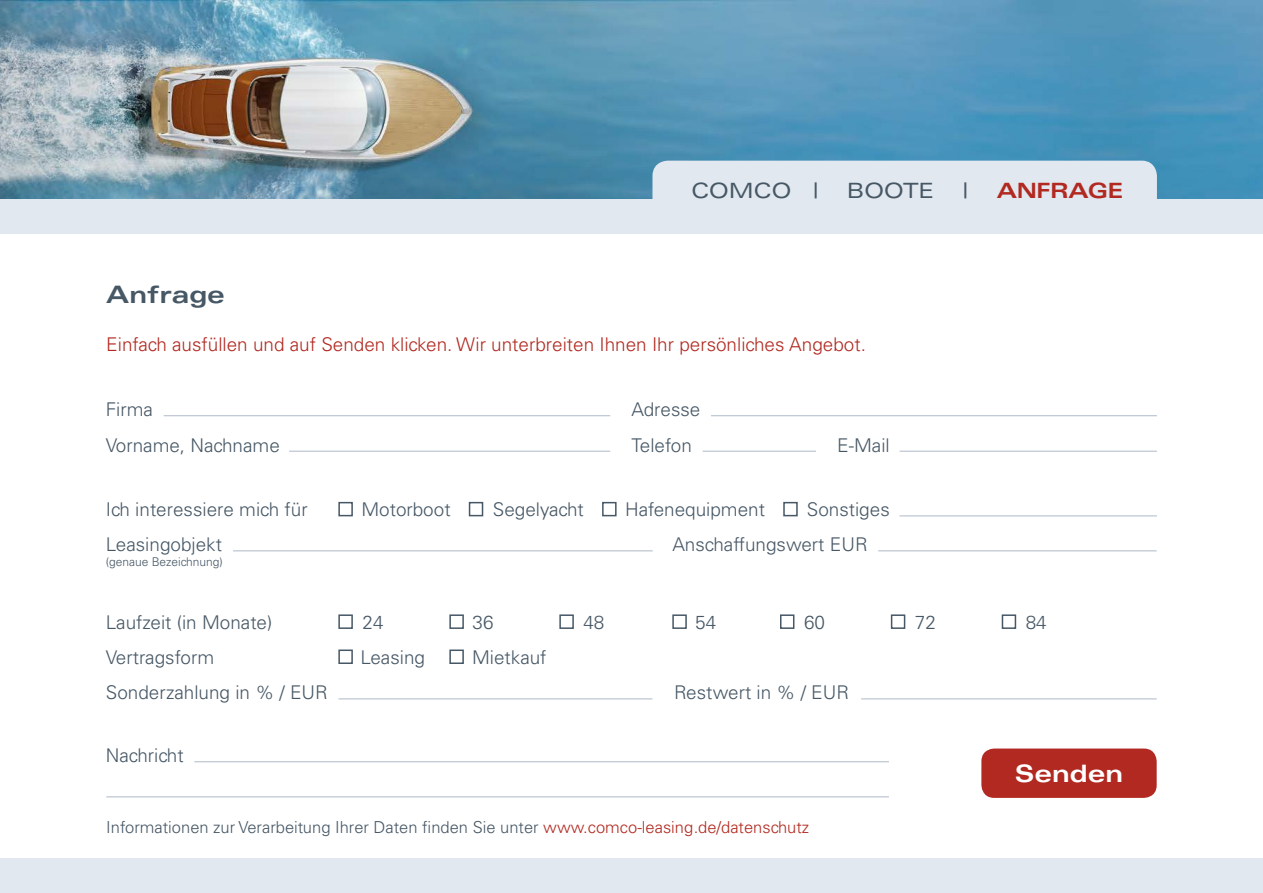
<style>
.page{position:relative;width:1263px;height:893px;background:#fff}
.page>*{position:absolute;margin:0;border:0;box-sizing:border-box;transform-origin:0 0}
.t1{font:700 expanded 24px "Univers LT Std";color:#465765}
.t2{font:700 expanded 24px "Univers LT Std";color:#fff}
.t3{font:expanded 21px "Univers LT Std";letter-spacing:-.02em;color:#465765}
.t4{font:700 expanded 21px "Univers LT Std";letter-spacing:-.02em;color:#b12920}
.t5{font:300 18.9px "Univers LT Std";color:#465765}
.t6{font:300 18.9px "Univers LT Std";color:#b12920}
.t7{font:300 16.5px "Univers LT Std";color:#465765}
.t8{font:300 12px "Univers LT Std";color:#465765}
.s1{color:#b12920}
</style>
<div class="page">
<img style="left:0;top:0;width:1263px;height:200px">
<div style="left:652px;top:161px;width:505px;height:56px;background:#e2e8ef;border-radius:15px"></div>
<div style="left:0;top:859px;width:1263px;height:34px;background:#e2e8ef"></div>
<div style="left:0;top:200px;width:1263px;height:34px;background:#e2e8ef"></div>
<hr style="left:233px;top:550px;width:420px;height:1px;background:#aeb9c8">
<hr style="left:878px;top:550px;width:279px;height:1px;background:#aeb9c8">
<hr style="left:899px;top:515px;width:258px;height:1px;background:#aeb9c8">
<div style="left:338px;top:502px;width:15px;height:14px;border:2px solid #465765"></div>
<div style="left:469px;top:502px;width:14px;height:14px;border:2px solid #465765"></div>
<div style="left:602px;top:502px;width:15px;height:14px;border:2px solid #465765"></div>
<div style="left:783px;top:502px;width:15px;height:14px;border:2px solid #465765"></div>
<hr style="left:338px;top:698px;width:314px;height:1px;background:#aeb9c8">
<hr style="left:861px;top:698px;width:296px;height:1px;background:#aeb9c8">
<div style="left:338px;top:614px;width:15px;height:15px;border:2px solid #465765"></div>
<div style="left:449px;top:614px;width:15px;height:15px;border:2px solid #465765"></div>
<div style="left:559px;top:614px;width:15px;height:15px;border:2px solid #465765"></div>
<div style="left:672px;top:614px;width:15px;height:15px;border:2px solid #465765"></div>
<div style="left:780px;top:614px;width:14px;height:15px;border:2px solid #465765"></div>
<div style="left:891px;top:614px;width:14px;height:15px;border:2px solid #465765"></div>
<div style="left:1002px;top:614px;width:14px;height:15px;border:2px solid #465765"></div>
<div style="left:449px;top:649px;width:15px;height:15px;border:2px solid #465765"></div>
<div style="left:338px;top:649px;width:15px;height:15px;border:2px solid #465765"></div>
<div style="left:981px;top:748px;width:176px;height:50px;background:#b12920;border-radius:13px"></div>
<hr style="left:899px;top:451px;width:258px;height:1px;background:#aeb9c8">
<hr style="left:289px;top:451px;width:321px;height:1px;background:#aeb9c8">
<hr style="left:703px;top:451px;width:113px;height:1px;background:#aeb9c8">
<hr style="left:164px;top:415px;width:446px;height:1px;background:#aeb9c8">
<hr style="left:711px;top:415px;width:446px;height:1px;background:#aeb9c8">
<hr style="left:194px;top:761px;width:695px;height:1px;background:#aeb9c8">
<hr style="left:106px;top:796px;width:783px;height:1px;background:#aeb9c8">
<p class="t3" style="left:691px;top:178px;width:129px">COMCO |</p>
<p class="t3" style="left:847px;top:178px;width:88px">BOOTE</p>
<p class="t3" style="left:963px;top:178px;width:6px">|</p>
<p class="t4" style="left:997px;top:179px;width:128px">ANFRAGE</p>
<p class="t1" style="left:106px;top:281px;width:120px">Anfrage</p>
<p class="t6" style="left:106px;top:333px;width:761px">Einfach ausfüllen und auf Senden klicken. Wir unterbreiten Ihnen Ihr persönliches Angebot.</p>
<p class="t5" style="left:106px;top:398px;width:49px">Firma</p>
<p class="t5" style="left:631px;top:398px;width:70px">Adresse</p>
<p class="t5" style="left:106px;top:434px;width:176px">Vorname, Nachname</p>
<p class="t5" style="left:631px;top:434px;width:62px">Telefon</p>
<p class="t5" style="left:837px;top:434px;width:54px">E-Mail</p>
<p class="t5" style="left:106px;top:498px;width:203px">Ich interessiere mich für</p>
<p class="t5" style="left:361px;top:498px;width:91px">Motorboot</p>
<p class="t5" style="left:493px;top:498px;width:93px">Segelyacht</p>
<p class="t5" style="left:625px;top:498px;width:141px">Hafenequipment</p>
<p class="t5" style="left:807px;top:498px;width:84px">Sonstiges</p>
<p class="t5" style="left:106px;top:533px;width:118px">Leasingobjekt</p>
<p class="t8" style="left:106px;top:555px;width:118px">(genaue Bezeichnung)</p>
<p class="t5" style="left:672px;top:533px;width:197px">Anschaffungswert EUR</p>
<p class="t5" style="left:106px;top:611px;width:168px">Laufzeit (in Monate)</p>
<p class="t5" style="left:363px;top:611px;width:23px">24</p>
<p class="t5" style="left:472px;top:611px;width:23px">36</p>
<p class="t5" style="left:583px;top:611px;width:23px">48</p>
<p class="t5" style="left:695px;top:611px;width:23px">54</p>
<p class="t5" style="left:804px;top:611px;width:23px">60</p>
<p class="t5" style="left:915px;top:611px;width:23px">72</p>
<p class="t5" style="left:1026px;top:611px;width:23px">84</p>
<p class="t5" style="left:106px;top:646px;width:110px">Vertragsform</p>
<p class="t5" style="left:360px;top:646px;width:66px">Leasing</p>
<p class="t5" style="left:472px;top:646px;width:76px">Mietkauf</p>
<p class="t5" style="left:106px;top:681px;width:223px">Sonderzahlung in % / EUR</p>
<p class="t5" style="left:674px;top:681px;width:176px">Restwert in % / EUR</p>
<p class="t5" style="left:106px;top:744px;width:79px">Nachricht</p>
<p class="t7" style="left:106px;top:818px;width:704px">Informationen zur Verarbeitung Ihrer Daten finden Sie unter <span class="s1">www.comco-leasing.de/datenschutz</span></p>
<p class="t2" style="left:1015px;top:760px;width:110px">Senden</p>
</div>
